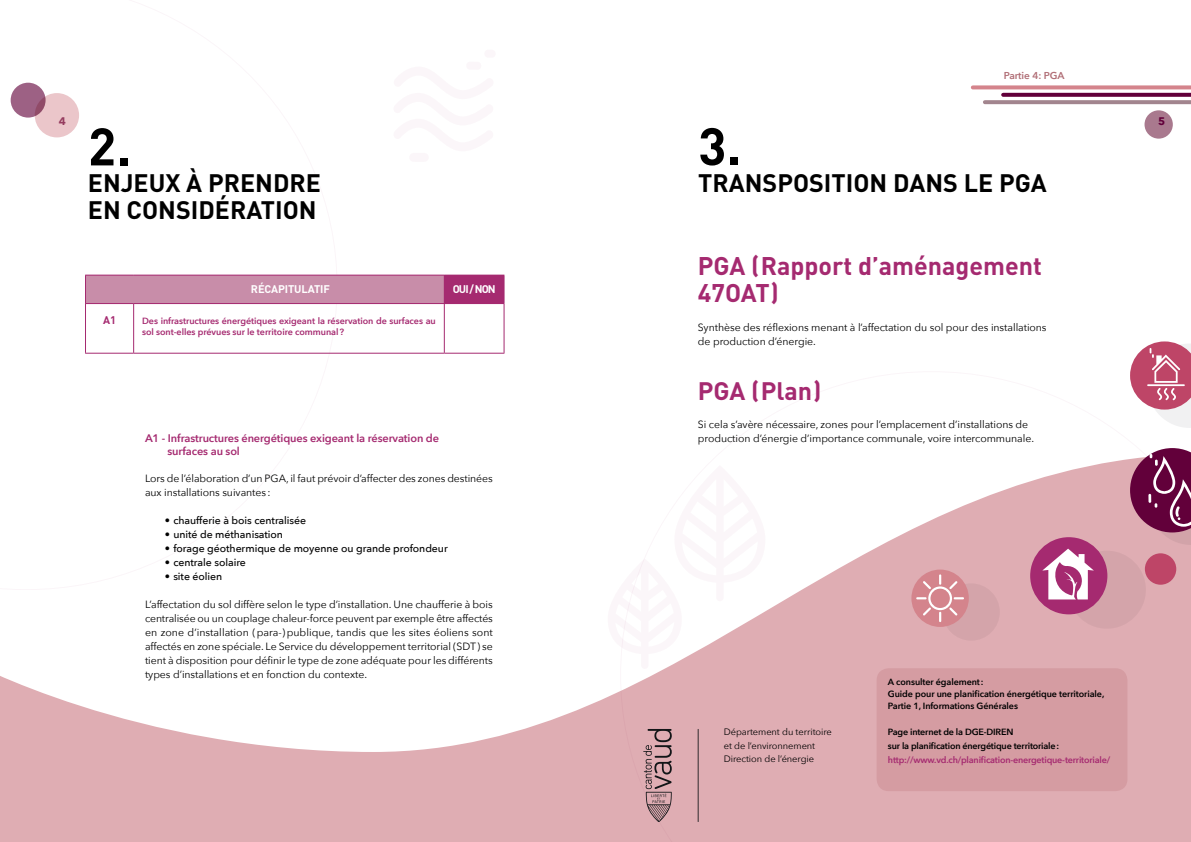
<style>
.page{position:relative;width:1191px;height:842px;background:#fff}
.page>*{position:absolute;margin:0;border:0;box-sizing:border-box;transform-origin:0 0}
.t1{font:700 52px "DIN";color:#000}
.t2{font:700 25.3px/27.3px "DIN";color:#a52a70}
.t3{font:700 25px/27px "DIN";color:#000}
.t4{font:700 25px "DIN";color:#a52a70}
.t5{font:600 11px/13px "Avenir Next";letter-spacing:-.01em;color:#a52a70}
.t6{font:700 11px "DIN";letter-spacing:-.01em;color:#fff}
.t7{font:700 11px "Avenir Next";color:#62003a}
.t8{font:700 11px "DIN";color:#a52a70}
.t9{font:10.5px/14px "Avenir Next";letter-spacing:-.005em;color:#000}
.t10{font:500 10.5px "Avenir Next";letter-spacing:-.005em;color:#000}
.t11{font:600 10px "Avenir Next";letter-spacing:-.005em;color:#b06d75}
.t12{font:9.3px/13.6px "Avenir Next";letter-spacing:-.005em;color:#000}
.t13{font:600 9px/12px "Avenir Next";letter-spacing:-.01em;color:#000}
.t14{font:600 9px/10.8px "Avenir Next";letter-spacing:-.005em;color:#a52a70}
</style>
<div class="page">
<svg style="left:0;top:676px;width:620px;height:166px;fill:#dfadb3"></svg>
<div style="left:484px;top:50px;width:12px;height:8px;background:#fbf6f9;border-radius:4px"></div>
<div style="left:466px;top:62px;width:15px;height:8px;background:#fbf6f9;border-radius:4px"></div>
<svg style="left:10px;top:82px;width:327px;height:271px"></svg>
<svg style="left:620px;top:478px;width:571px;height:364px"></svg>
<div style="left:1067px;top:551px;width:79px;height:78px;background:#d4a4aa;border-radius:50%"></div>
<div style="left:942px;top:583px;width:57px;height:58px;background:#d4a4aa;border-radius:50%"></div>
<div style="left:911px;top:570px;width:57px;height:57px;background:#d4848c;border-radius:50%"></div>
<svg style="left:916px;top:574px;width:79px;height:62px"></svg>
<div style="left:1030px;top:537px;width:77px;height:77px;background:#a52a70;border-radius:50%"></div>
<svg style="left:1130px;top:341px;width:61px;height:87px"></svg>
<hr style="left:1147px;top:384px;width:37px;height:2px;background:#fff">
<svg style="left:1042px;top:448px;width:149px;height:160px"></svg>
<div style="left:876px;top:668px;width:251px;height:123px;background:#d59ca2;border-radius:12px"></div>
<svg style="left:643px;top:729px;width:29px;height:93px;background:#af8a8f"></svg>
<hr style="left:697px;top:729px;width:1px;height:93px;background:#121517">
<div style="left:35px;top:93px;width:44px;height:44px;background:#ebc6ca;border-radius:50%"></div>
<svg style="left:11px;top:83px;width:35px;height:35px"></svg>
<div style="left:85px;top:275px;width:359px;height:29px;background:#c88da9"></div>
<div style="left:444px;top:275px;width:60px;height:29px;background:#a52a70"></div>
<hr style="left:85px;top:304px;width:1px;height:49px;background:#a52a70">
<hr style="left:133px;top:304px;width:1px;height:49px;background:#a52a70">
<hr style="left:444px;top:304px;width:1px;height:49px;background:#a52a70">
<hr style="left:504px;top:304px;width:1px;height:49px;background:#a52a70">
<hr style="left:85px;top:353px;width:49px;height:1px;background:#a52a70">
<hr style="left:134px;top:353px;width:310px;height:1px;background:#a52a70">
<hr style="left:444px;top:353px;width:60px;height:1px;background:#a52a70">
<svg style="left:504px;top:275px;width:1px;height:28px"></svg>
<hr style="left:85px;top:275px;width:49px;height:1px;background:#a52a70">
<svg style="left:85px;top:275px;width:1px;height:28px"></svg>
<hr style="left:134px;top:275px;width:310px;height:1px;background:#a52a70">
<hr style="left:85px;top:303px;width:49px;height:1px;background:#a52a70">
<hr style="left:134px;top:303px;width:310px;height:1px;background:#a52a70">
<div style="left:1144px;top:110px;width:28px;height:29px;background:#a9798e;border-radius:50%"></div>
<svg style="left:972px;top:85px;width:219px;height:4px"></svg>
<svg style="left:1003px;top:93px;width:188px;height:4px"></svg>
<svg style="left:985px;top:100px;width:206px;height:4px"></svg>
<p class="t7" style="left:59px;top:112px;width:9px">4</p>
<h1 class="t1" style="left:88px;top:113px;width:45px">2.</h1>
<h3 class="t3" style="left:88px;top:169px;width:235px">ENJEUX À PRENDRE<br>EN CONSIDÉRATION</h3>
<p class="t6" style="left:251px;top:282px;width:80px">RÉCAPITULATIF</p>
<p class="t6" style="left:453px;top:282px;width:45px">OUI / NON</p>
<p class="t8" style="left:103px;top:313px;width:14px">A1</p>
<p class="t14" style="left:142px;top:315px;width:295px">Des infrastructures énergétiques exigeant la réservation de surfaces au sol sont-elles prévues sur le territoire communal?</p>
<p class="t5" style="left:167px;top:431px;width:273px;text-indent:-22px">A1 - Infrastructures énergétiques exigeant la réservation de surfaces au sol</p>
<p class="t9" style="left:145px;top:471px;width:349px">Lors de l’élaboration d’un PGA, il faut prévoir d’affecter des zones destinées aux installations suivantes :</p>
<p class="t10" style="left:165px;top:511px;width:143px">• chaufferie à bois centralisée</p>
<p class="t10" style="left:165px;top:525px;width:120px">• unité de méthanisation</p>
<p class="t10" style="left:165px;top:539px;width:284px">• forage géothermique de moyenne ou grande profondeur</p>
<p class="t10" style="left:165px;top:553px;width:83px">• centrale solaire</p>
<p class="t10" style="left:165px;top:567px;width:59px">• site éolien</p>
<p class="t9" style="left:145px;top:597px;width:349px;text-align:justify">L’affectation du sol diffère selon le type d’installation. Une chaufferie à bois centralisée ou un couplage chaleur-force peuvent par exemple être affectés en zone d’installation (para-)publique, tandis que les sites éoliens sont affectés en zone spéciale. Le Service du développement territorial (SDT) se tient à disposition pour définir le type de zone adéquate pour les différents types d’installations et en fonction du contexte.</p>
<p class="t11" style="left:1003px;top:67px;width:62px">Partie 4: PGA</p>
<h1 class="t1" style="left:698px;top:112px;width:45px">3.</h1>
<h3 class="t3" style="left:698px;top:169px;width:350px">TRANSPOSITION DANS LE PGA</h3>
<h2 class="t2" style="left:698px;top:251px;width:345px">PGA (RAPPORT D’AMÉNAGEMENT<br>47OAT)</h2>
<p class="t9" style="left:698px;top:319px;width:350px">Synthèse des réflexions menant à l’affectation du sol pour des installations de production d’énergie.</p>
<h3 class="t4" style="left:698px;top:375px;width:125px">PGA (PLAN)</h3>
<p class="t9" style="left:698px;top:417px;width:338px">Si cela s’avère nécessaire, zones pour l’emplacement d’installations de production d’énergie d’importance communale, voire intercommunale.</p>
<p class="t7" style="left:1158px;top:112px;width:9px">5</p>
<p class="t12" style="left:724px;top:725px;width:110px">Département du territoire et de l’environnement<br>Direction de l’énergie</p>
<p class="t13" style="left:888px;top:676px;width:218px">A consulter également:<br>Guide pour une planification énergétique territoriale,<br>Partie 1, Informations Générales</p>
<p class="t13" style="left:888px;top:725px;width:173px;line-height:14px">Page internet de la DGE-DIREN<br>sur la planification énergétique territoriale:</p>
<p class="t14" style="left:888px;top:754px;width:224px">http://www.vd.ch/planification-energetique-territoriale/</p>
</div>
